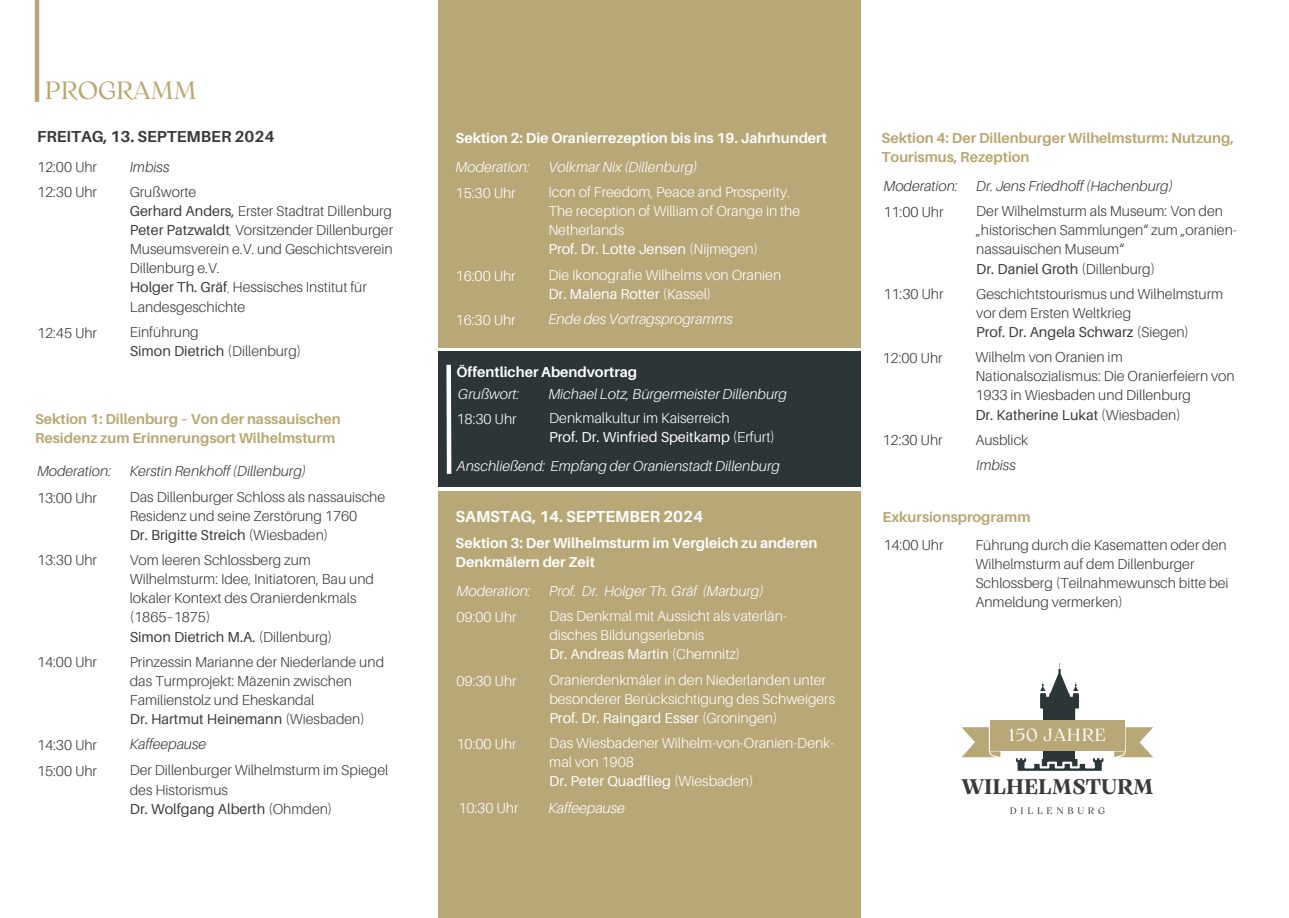
<style>
.page{position:relative;width:1289px;height:918px;background:#fff}
.page>*{position:absolute;margin:0;border:0;box-sizing:border-box;transform-origin:0 0}
.t1{font:24.9px "Arsenica Antiqua";color:#b9a771}
.t2{font:700 21px "Arsenica Antiqua";color:#383b3a}
.t3{font:17.55px "Arsenica Antiqua";letter-spacing:.045em;color:#fff}
.t4{font:700 15.9px "Aileron";color:#383b3a}
.t5{font:700 15.9px "Aileron";color:#fff}
.t6{font:300 14.4px/19.2px "Aileron";color:#383b3a}
.t7{font:300 14.4px/19.2px "Aileron";color:#fff}
.t8{font:italic 300 14.4px "Aileron";color:#fff}
.t9{font:700 14.4px/19.2px "Aileron";color:#b9a771}
.t10{font:700 14.4px/19.2px "Aileron";color:#fff}
.t11{font:italic 300 14.4px "Aileron";color:#383b3a}
.t12{font:9.45px "Arsenica Antiqua";letter-spacing:.4em;color:#383b3a}
.s1{font-weight:400}
.s2{font-weight:100}
</style>
<div class="page">
<hr style="left:35px;top:0;width:4px;height:102px;background:#b8a777">
<div style="left:438px;top:352px;width:422px;height:135px;background:#2c3537"></div>
<div style="left:438px;top:0;width:422px;height:347px;background:#b8a777"></div>
<div style="left:1043px;top:735px;width:31px;height:24px;background:#2c3537"></div>
<svg style="left:1114px;top:727px;width:38px;height:30px"></svg>
<svg style="left:961px;top:727px;width:39px;height:30px"></svg>
<div style="left:989px;top:720px;width:135px;height:30px;background:#b8a777"></div>
<svg style="left:1015px;top:758px;width:88px;height:13px"></svg>
<svg style="left:1040px;top:663px;width:39px;height:57px"></svg>
<div style="left:438px;top:491px;width:422px;height:427px;background:#b8a777"></div>
<svg style="left:446px;top:364px;width:6px;height:110px"></svg>
<h1 class="t1" style="left:45px;top:72px;width:153px">PROGRAMM</h1>
<p class="t4" style="left:37px;top:127px;width:239px">FREITAG, 13. SEPTEMBER 2024</p>
<p class="t11" style="left:130px;top:159px;width:41px">Imbiss</p>
<p class="t6" style="left:130px;top:182px;width:265px">Grußworte<br><span class="s1">Gerhard Anders,</span> Erster Stadtrat Dillenburg<br><span class="s1">Peter Patzwaldt</span><span class="s2">,</span> Vorsitzender Dillenburger<br>Museumsverein e.V. und Geschichtsverein<br>Dillenburg e.V.<br><span class="s1">Holger Th. Gräf</span><span class="s2">,</span> Hessisches Institut für<br>Landesgeschichte</p>
<p class="t6" style="left:130px;top:322px;width:173px">Einführung<br><span class="s1">Simon Dietrich</span> (Dillenburg)</p>
<p class="t6" style="left:37px;top:158px;width:61px">12:00 Uhr</p>
<p class="t6" style="left:37px;top:183px;width:61px">12:30 Uhr</p>
<p class="t6" style="left:37px;top:323px;width:61px">12:45 Uhr</p>
<p class="t9" style="left:35px;top:410px;width:307px">Sektion 1: Dillenburg – Von der nassauischen<br>Residenz zum Erinnerungsort Wilhelmsturm</p>
<p class="t11" style="left:37px;top:463px;width:76px">Moderation:</p>
<p class="t11" style="left:130px;top:463px;width:178px">Kerstin Renkhoff (Dillenburg)</p>
<p class="t6" style="left:37px;top:488px;width:61px">13:00 Uhr</p>
<p class="t6" style="left:130px;top:487px;width:257px">Das Dillenburger Schloss als nassauische<br>Residenz und seine Zerstörung 1760<br><span class="s1">Dr. Brigitte Streich</span> (Wiesbaden)</p>
<p class="t6" style="left:37px;top:551px;width:61px">13:30 Uhr</p>
<p class="t6" style="left:130px;top:551px;width:246px">Vom leeren Schlossberg zum<br>Wilhelmsturm: Idee, Initiatoren, Bau und lokaler Kontext des Oranierdenkmals (1865–1875)<br><span class="s1">Simon Dietrich M.A.</span> (Dillenburg)</p>
<p class="t6" style="left:37px;top:653px;width:61px">14:00 Uhr</p>
<p class="t6" style="left:130px;top:652px;width:256px">Prinzessin Marianne der Niederlande und das Turmprojekt: Mäzenin zwischen Familienstolz und Eheskandal<br><span class="s1">Dr. Hartmut Heinemann</span> (Wiesbaden)</p>
<p class="t6" style="left:37px;top:735px;width:61px">14:30 Uhr</p>
<p class="t11" style="left:130px;top:737px;width:78px">Kaffeepause</p>
<p class="t6" style="left:37px;top:761px;width:61px">15:00 Uhr</p>
<p class="t6" style="left:130px;top:761px;width:260px">Der Dillenburger Wilhelmsturm im Spiegel des Historismus<br><span class="s1">Dr. Wolfgang Alberth</span> (Ohmden)</p>
<p class="t10" style="left:455px;top:128px;width:373px">Sektion 2: Die Oranierrezeption bis ins 19. Jahrhundert</p>
<p class="t8" style="left:455px;top:159px;width:76px">Moderation:</p>
<p class="t8" style="left:548px;top:159px;width:150px">Volkmar Nix (Dillenburg)</p>
<p class="t7" style="left:455px;top:184px;width:61px">15:30 Uhr</p>
<p class="t7" style="left:548px;top:183px;width:253px">Icon of Freedom, Peace and Prosperity.<br>The reception of William of Orange in the<br>Netherlands<br><span class="s1">Prof. Dr. Lotte Jensen</span> (Nijmegen)</p>
<p class="t7" style="left:548px;top:265px;width:234px">Die Ikonografie Wilhelms von Oranien<br><span class="s1">Dr. Malena Rotter</span> (Kassel)</p>
<p class="t7" style="left:455px;top:266px;width:61px">16:00 Uhr</p>
<p class="t7" style="left:455px;top:311px;width:61px">16:30 Uhr</p>
<p class="t8" style="left:548px;top:311px;width:186px">Ende des Vortragsprogramms</p>
<p class="t10" style="left:456px;top:362px;width:182px">Öffentlicher Abendvortrag</p>
<p class="t7" style="left:456px;top:410px;width:61px">18:30 Uhr</p>
<p class="t7" style="left:549px;top:409px;width:227px">Denkmalkultur im Kaiserreich<br><span class="s1">Prof. Dr. Winfried Speitkamp</span> (Erfurt)</p>
<p class="t8" style="left:456px;top:458px;width:325px">Anschließend: Empfang der Oranienstadt Dillenburg</p>
<p class="t5" style="left:455px;top:508px;width:249px">SAMSTAG, 14. SEPTEMBER 2024</p>
<p class="t10" style="left:455px;top:534px;width:363px">Sektion 3: Der Wilhelmsturm im Vergleich zu anderen<br>Denkmälern der Zeit</p>
<p class="t8" style="left:458px;top:386px;width:63px">Grußwort:</p>
<p class="t8" style="left:548px;top:386px;width:240px">Michael Lotz, Bürgermeister Dillenburg</p>
<p class="t8" style="left:456px;top:583px;width:76px">Moderation:</p>
<p class="t8" style="left:549px;top:583px;width:216px">Prof. Dr. Holger Th. Gräf (Marburg)</p>
<p class="t7" style="left:456px;top:608px;width:61px">09:00 Uhr</p>
<p class="t7" style="left:549px;top:607px;width:239px">Das Denkmal mit Aussicht als vaterlän&shy;disches Bildungserlebnis<br><span class="s1">Dr. Andreas Martin</span> (Chemnitz)</p>
<p class="t7" style="left:456px;top:671px;width:61px">09:30 Uhr</p>
<p class="t7" style="left:549px;top:670px;width:287px">Oranierdenkmäler in den Niederlanden unter besonderer Berücksichtigung des Schweigers<br><span class="s1">Prof. Dr. Raingard Esser</span> (Groningen)</p>
<p class="t7" style="left:456px;top:735px;width:61px">10:00 Uhr</p>
<p class="t7" style="left:549px;top:734px;width:286px">Das Wiesbadener Wilhelm-von-Oranien-Denk&shy;mal von 1908<br><span class="s1">Dr. Peter Quadflieg</span> (Wiesbaden)</p>
<p class="t7" style="left:458px;top:798px;width:61px">10:30 Uhr</p>
<p class="t8" style="left:548px;top:800px;width:78px">Kaffeepause</p>
<p class="t9" style="left:881px;top:128px;width:354px">Sektion 4: Der Dillenburger Wilhelmsturm: Nutzung,<br>Tourismus, Rezeption</p>
<p class="t11" style="left:883px;top:178px;width:76px">Moderation:</p>
<p class="t11" style="left:976px;top:178px;width:198px">Dr. Jens Friedhoff (Hachenburg)</p>
<p class="t6" style="left:883px;top:202px;width:61px">11:00 Uhr</p>
<p class="t6" style="left:976px;top:202px;width:262px">Der Wilhelmsturm als Museum: Von den „historischen Sammlungen“ zum „oranien&shy;nassauischen Museum“<br><span class="s1">Dr. Daniel Groth</span> (Dillenburg)</p>
<p class="t6" style="left:883px;top:285px;width:61px">11:30 Uhr</p>
<p class="t6" style="left:976px;top:284px;width:248px">Geschichtstourismus und Wilhelmsturm vor dem Ersten Weltkrieg<br><span class="s1">Prof. Dr. Angela Schwarz</span> (Siegen)</p>
<p class="t6" style="left:882px;top:348px;width:61px">12:00 Uhr</p>
<p class="t6" style="left:975px;top:348px;width:261px">Wilhelm von Oranien im Nationalsozialismus: Die Oranierfeiern von 1933 in Wiesbaden und Dillenburg<br><span class="s1">Dr. Katherine Lukat</span> (Wiesbaden)</p>
<p class="t6" style="left:882px;top:431px;width:61px">12:30 Uhr</p>
<p class="t6" style="left:975px;top:430px;width:55px">Ausblick</p>
<p class="t11" style="left:976px;top:457px;width:41px">Imbiss</p>
<p class="t9" style="left:882px;top:508px;width:149px">Exkursionsprogramm</p>
<p class="t6" style="left:975px;top:535px;width:255px">Führung durch die Kasematten oder den Wilhelmsturm auf dem Dillenburger Schlossberg (Teilnahmewunsch bitte bei Anmeldung vermerken)</p>
<p class="t6" style="left:883px;top:536px;width:61px">14:00 Uhr</p>
<p class="t3" style="left:1009px;top:722px;width:98px">150 JAHRE</p>
<h2 class="t2" style="left:961px;top:771px;width:193px">WILHELMSTURM</h2>
<p class="t12" style="left:1009px;top:803px;width:97px">DILLENBURG</p>
</div>
